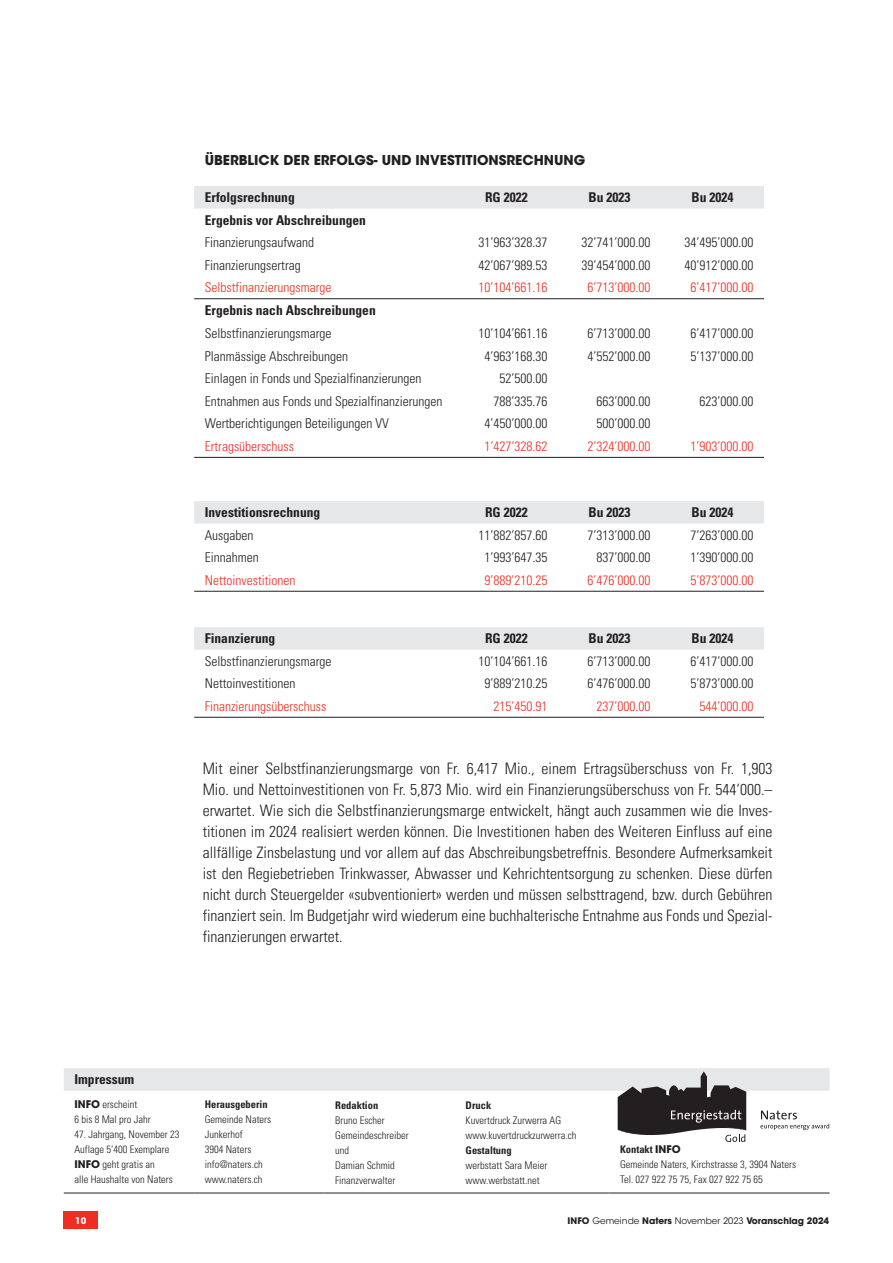
<style>
.page{position:relative;width:893px;height:1263px;background:#fff}
.page>*{position:absolute;margin:0;border:0;box-sizing:border-box;transform-origin:0 0}
.t1{font:300 condensed 15.75px/21px "Univers LT Std";color:#231f20;text-align:justify}
.t2{font:300 condensed 13.5px "Univers LT Std";color:#231f20}
.t3{font:300 condensed 13.5px "Univers LT Std";color:#ee2e22}
.t4{font:700 condensed 13.5px "Univers LT Std";color:#231f20}
.t5{font:700 13.5px "ITC Avant Garde Std";color:#231f20}
.t6{font:300 condensed 10.5px/15px "Univers LT Std";color:#231f20}
.t7{font:700 condensed 10.5px "Univers LT Std";color:#231f20}
.t8{font:700 9px "ITC Avant Garde Std";color:#231f20}
.t9{font:700 9px "ITC Avant Garde Std";color:#fff}
.s1{font-family:"ITC Avant Garde Std";font-weight:700;font-stretch:normal}
.s2{font-weight:700}
.s3{font-weight:400}
</style>
<div class="page">
<div style="left:64px;top:1212px;width:34px;height:17px;background:#ee2e22"></div>
<div style="left:194px;top:186px;width:570px;height:23px;background:#e6e7e9"></div>
<hr style="left:194px;top:298px;width:261px;height:1px;background:#231f20">
<hr style="left:455px;top:298px;width:103px;height:1px;background:#231f20">
<hr style="left:558px;top:298px;width:103px;height:1px;background:#231f20">
<hr style="left:661px;top:298px;width:103px;height:1px;background:#231f20">
<hr style="left:194px;top:457px;width:261px;height:1px;background:#231f20">
<hr style="left:455px;top:457px;width:103px;height:1px;background:#231f20">
<hr style="left:558px;top:457px;width:103px;height:1px;background:#231f20">
<hr style="left:661px;top:457px;width:103px;height:1px;background:#231f20">
<div style="left:194px;top:501px;width:570px;height:23px;background:#e6e7e9"></div>
<hr style="left:194px;top:591px;width:261px;height:1px;background:#231f20">
<hr style="left:455px;top:591px;width:103px;height:1px;background:#231f20">
<hr style="left:558px;top:591px;width:103px;height:1px;background:#231f20">
<hr style="left:661px;top:591px;width:103px;height:1px;background:#231f20">
<div style="left:194px;top:627px;width:570px;height:23px;background:#e6e7e9"></div>
<hr style="left:194px;top:717px;width:261px;height:1px;background:#231f20">
<hr style="left:455px;top:717px;width:103px;height:1px;background:#231f20">
<hr style="left:558px;top:717px;width:103px;height:1px;background:#231f20">
<hr style="left:661px;top:717px;width:103px;height:1px;background:#231f20">
<hr style="left:64px;top:1193px;width:130px;height:1px;background:#231f20">
<hr style="left:194px;top:1193px;width:131px;height:1px;background:#231f20">
<hr style="left:325px;top:1193px;width:130px;height:1px;background:#231f20">
<hr style="left:455px;top:1193px;width:154px;height:1px;background:#231f20">
<hr style="left:609px;top:1193px;width:220px;height:1px;background:#231f20">
<svg style="left:64px;top:1068px;width:765px;height:74px"></svg>
<p class="t5" style="left:205px;top:151px;width:382px">ÜBERBLICK DER ERFOLGS- UND INVESTITIONSRECHNUNG</p>
<p class="t4" style="left:205px;top:189px;width:91px">Erfolgsrechnung</p>
<p class="t4" style="left:485px;top:189px;width:44px">RG 2022</p>
<p class="t4" style="left:588px;top:189px;width:43px">Bu 2023</p>
<p class="t4" style="left:691px;top:189px;width:43px">Bu 2024</p>
<p class="t4" style="left:205px;top:212px;width:163px">Ergebnis vor Abschreibungen</p>
<p class="t2" style="left:205px;top:234px;width:111px">Finanzierungsaufwand</p>
<p class="t2" style="left:478px;top:234px;width:70px">31’963’328.37</p>
<p class="t2" style="left:581px;top:234px;width:70px">32’741’000.00</p>
<p class="t2" style="left:684px;top:234px;width:70px">34’495’000.00</p>
<p class="t2" style="left:205px;top:257px;width:97px">Finanzierungsertrag</p>
<p class="t2" style="left:478px;top:257px;width:70px">42’067’989.53</p>
<p class="t2" style="left:581px;top:257px;width:70px">39’454’000.00</p>
<p class="t2" style="left:684px;top:257px;width:70px">40’912’000.00</p>
<p class="t3" style="left:205px;top:279px;width:128px">Selbstfinanzierungsmarge</p>
<p class="t3" style="left:478px;top:279px;width:70px">10’104’661.16</p>
<p class="t3" style="left:587px;top:279px;width:64px">6’713’000.00</p>
<p class="t3" style="left:690px;top:279px;width:64px">6’417’000.00</p>
<p class="t4" style="left:205px;top:302px;width:172px">Ergebnis nach Abschreibungen</p>
<p class="t2" style="left:205px;top:325px;width:128px">Selbstfinanzierungsmarge</p>
<p class="t2" style="left:478px;top:325px;width:70px">10’104’661.16</p>
<p class="t2" style="left:587px;top:325px;width:64px">6’713’000.00</p>
<p class="t2" style="left:690px;top:325px;width:64px">6’417’000.00</p>
<p class="t2" style="left:205px;top:348px;width:145px">Planmässige Abschreibungen</p>
<p class="t2" style="left:484px;top:348px;width:64px">4’963’168.30</p>
<p class="t2" style="left:587px;top:348px;width:64px">4’552’000.00</p>
<p class="t2" style="left:690px;top:348px;width:64px">5’137’000.00</p>
<p class="t2" style="left:205px;top:371px;width:218px">Einlagen in Fonds und Spezialfinanzierungen</p>
<p class="t2" style="left:499px;top:371px;width:49px">52’500.00</p>
<p class="t2" style="left:205px;top:393px;width:239px">Entnahmen aus Fonds und Spezialfinanzierungen</p>
<p class="t2" style="left:493px;top:393px;width:55px">788’335.76</p>
<p class="t2" style="left:596px;top:393px;width:55px">663’000.00</p>
<p class="t2" style="left:699px;top:393px;width:55px">623’000.00</p>
<p class="t2" style="left:205px;top:416px;width:186px">Wertberichtigungen Beteiligungen VV</p>
<p class="t2" style="left:484px;top:416px;width:64px">4’450’000.00</p>
<p class="t2" style="left:596px;top:416px;width:55px">500’000.00</p>
<p class="t3" style="left:205px;top:438px;width:91px">Ertragsüberschuss</p>
<p class="t3" style="left:484px;top:438px;width:64px">1‘427‘328.62</p>
<p class="t3" style="left:587px;top:438px;width:64px">2‘324’000.00</p>
<p class="t3" style="left:690px;top:438px;width:64px">1’903’000.00</p>
<p class="t4" style="left:205px;top:504px;width:117px">Investitionsrechnung</p>
<p class="t4" style="left:485px;top:504px;width:44px">RG 2022</p>
<p class="t4" style="left:588px;top:504px;width:43px">Bu 2023</p>
<p class="t4" style="left:691px;top:504px;width:43px">Bu 2024</p>
<p class="t2" style="left:205px;top:527px;width:50px">Ausgaben</p>
<p class="t2" style="left:478px;top:527px;width:70px">11’882’857.60</p>
<p class="t2" style="left:587px;top:527px;width:64px">7’313’000.00</p>
<p class="t2" style="left:690px;top:527px;width:64px">7’263’000.00</p>
<p class="t2" style="left:205px;top:549px;width:55px">Einnahmen</p>
<p class="t2" style="left:484px;top:549px;width:64px">1’993’647.35</p>
<p class="t2" style="left:596px;top:549px;width:55px">837’000.00</p>
<p class="t2" style="left:690px;top:549px;width:64px">1’390’000.00</p>
<p class="t3" style="left:205px;top:572px;width:92px">Nettoinvestitionen</p>
<p class="t3" style="left:484px;top:572px;width:64px">9’889’210.25</p>
<p class="t3" style="left:587px;top:572px;width:64px">6’476’000.00</p>
<p class="t3" style="left:690px;top:572px;width:64px">5’873’000.00</p>
<p class="t4" style="left:205px;top:630px;width:72px">Finanzierung</p>
<p class="t4" style="left:485px;top:630px;width:44px">RG 2022</p>
<p class="t4" style="left:588px;top:630px;width:43px">Bu 2023</p>
<p class="t4" style="left:691px;top:630px;width:43px">Bu 2024</p>
<p class="t2" style="left:205px;top:653px;width:128px">Selbstfinanzierungsmarge</p>
<p class="t2" style="left:478px;top:653px;width:70px">10’104’661.16</p>
<p class="t2" style="left:587px;top:653px;width:64px">6’713’000.00</p>
<p class="t2" style="left:690px;top:653px;width:64px">6’417’000.00</p>
<p class="t2" style="left:205px;top:675px;width:92px">Nettoinvestitionen</p>
<p class="t2" style="left:484px;top:675px;width:64px">9’889’210.25</p>
<p class="t2" style="left:587px;top:675px;width:64px">6’476’000.00</p>
<p class="t2" style="left:690px;top:675px;width:64px">5’873’000.00</p>
<p class="t3" style="left:205px;top:698px;width:123px">Finanzierungsüberschuss</p>
<p class="t3" style="left:493px;top:698px;width:55px">215’450.91</p>
<p class="t3" style="left:596px;top:698px;width:55px">237’000.00</p>
<p class="t3" style="left:699px;top:698px;width:55px">544’000.00</p>
<p class="t1" style="left:203px;top:758px;width:571px">Mit einer Selbstfinanzierungsmarge von Fr. 6,417 Mio., einem Ertragsüberschuss von Fr. 1,903<br>Mio. und Nettoinvestitionen von Fr. 5,873 Mio. wird ein Finanzierungsüberschuss von Fr. 544‘000.– erwartet. Wie sich die Selbstfinanzierungsmarge entwickelt, hängt auch zusammen wie die Inves&shy;titionen im 2024 realisiert werden können. Die Investitionen haben des Weiteren Einfluss auf eine allfällige Zinsbelastung und vor allem auf das Abschreibungsbetreffnis. Besondere Aufmerksamkeit ist den Regiebetrieben Trinkwasser, Abwasser und Kehrichtentsorgung zu schenken. Diese dürfen nicht durch Steuergelder «subventioniert» werden und müssen selbsttragend, bzw. durch Gebühren finanziert sein. Im Budgetjahr wird wiederum eine buchhalterische Entnahme aus Fonds und Spezial&shy;finanzierungen erwartet.</p>
<p class="t4" style="left:74px;top:1071px;width:61px">Impressum</p>
<p class="t6" style="left:74px;top:1097px;width:78px"><span class="s1">INFO</span> erscheint<br>6 bis 8 Mal pro Jahr</p>
<p class="t6" style="left:74px;top:1127px;width:106px">47. Jahrgang, November 23<br>Auflage 5‘400 Exemplare<br><span class="s1">INFO</span> geht gratis an<br>alle Haushalte von Naters</p>
<p class="t7" style="left:205px;top:1098px;width:64px">Herausgeberin</p>
<p class="t6" style="left:205px;top:1112px;width:68px">Gemeinde Naters<br>Junkerhof<br>3904 Naters info@naters.ch www.naters.ch</p>
<p class="t7" style="left:335px;top:1099px;width:45px">Redaktion</p>
<p class="t6" style="left:335px;top:1113px;width:75px">Bruno Escher<br>Gemeindeschreiber und<br>Damian Schmid<br>Finanzverwalter</p>
<p class="t7" style="left:466px;top:1099px;width:27px">Druck</p>
<p class="t6" style="left:466px;top:1113px;width:112px">Kuvertdruck Zurwerra AG www.kuvertdruckzurwerra.ch</p>
<p class="t7" style="left:466px;top:1144px;width:48px">Gestaltung</p>
<p class="t6" style="left:466px;top:1158px;width:83px">werbstatt Sara Meier www.werbstatt.net</p>
<p class="t6" style="left:620px;top:1142px;width:178px"><span class="s2">Kontakt</span> <span class="s1">INFO<br></span>Gemeinde Naters, Kirchstrasse 3, 3904 Naters<br>Tel. 027 922 75 75, Fax 027 922 75 65</p>
<p class="t9" style="left:75px;top:1214px;width:13px">10</p>
<p class="t8" style="left:568px;top:1214px;width:263px">INFO <span class="s3">Gemeinde</span> Naters <span class="s3">November 2023</span> Voranschlag 2024</p>
</div>
